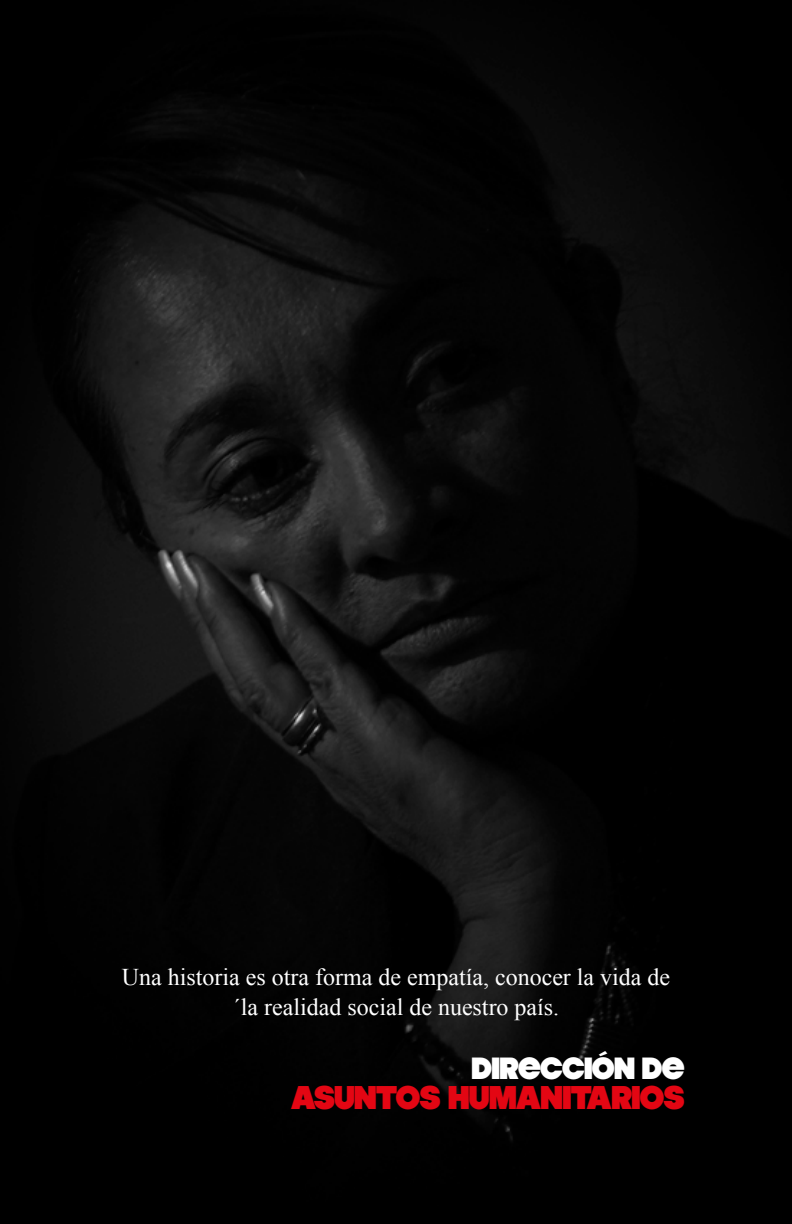
<style>
.page{position:relative;width:792px;height:1224px;background:#fff}
.page>*{position:absolute;margin:0;border:0;box-sizing:border-box;transform-origin:0 0}
.t1{font:30px "Meloriac";color:#e30613}
.t2{font:28px "Meloriac";color:#fff}
.t3{font:24px/30px "Times New Roman";color:#fff;text-align:center}
</style>
<div class="page">
<img style="left:0;top:0;width:792px;height:1224px">
<p class="t3" style="left:122px;top:961px;width:550px">Una historia es otra forma de empatía, conocer la vida de ´la realidad social de nuestro país.</p>
<p class="t2" style="left:472px;top:1050px;width:214px">DIRECCIÓN DE</p>
<p class="t1" style="left:291px;top:1078px;width:395px">ASUNTOS HUMANITARIOS</p>
</div>
